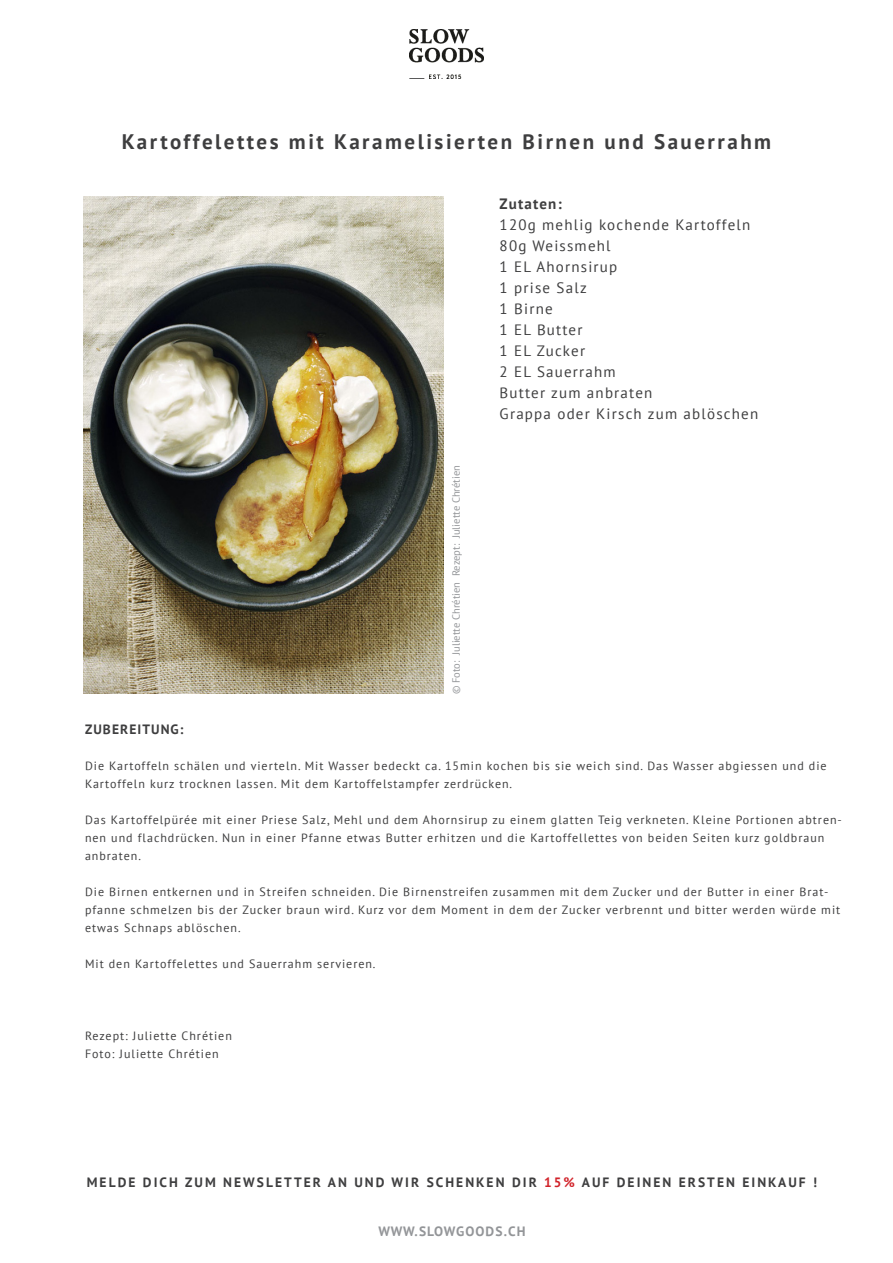
<style>
.page{position:relative;width:893px;height:1263px;background:#fff}
.page>*{position:absolute;margin:0;border:0;box-sizing:border-box;transform-origin:0 0}
.t1{font:700 21px "PT Sans";letter-spacing:.12em;color:#3e3e3f}
.t2{font:15px "PT Sans";letter-spacing:.08em;color:#3e3e3f}
.t3{font:700 15px "PT Sans";letter-spacing:.08em;color:#3e3e3f}
.t4{font:700 13.5px "PT Sans";letter-spacing:.15em;color:#3e3e3f}
.t5{font:700 13.5px "PT Sans";letter-spacing:.08em;color:#939598}
.t6{font:700 13.5px "PT Sans";letter-spacing:.08em;color:#3e3e3f}
.t7{font:12px/18px "PT Sans";letter-spacing:.08em;color:#3e3e3f}
.t8{font:10.5px "PT Sans";color:#939598}
.s1{color:#d1232a}
</style>
<div class="page">
<img style="left:410px;top:30px;width:73px;height:48px">
<img style="left:84px;top:197px;width:360px;height:496px">
<p class="t1" style="left:122px;top:127px;width:651px">Kartoffelettes mit Karamelisierten Birnen und Sauerrahm</p>
<p class="t8" style="left:449px;top:694px;width:231px;rotate:-90deg">© Foto: Juliette Chrétien Rezept: Juliette Chrétien</p>
<p class="t3" style="left:500px;top:194px;width:64px">Zutaten:</p>
<p class="t2" style="left:500px;top:215px;width:252px">120g mehlig kochende Kartoffeln</p>
<p class="t2" style="left:500px;top:236px;width:112px">80g Weissmehl</p>
<p class="t2" style="left:500px;top:257px;width:119px">1 EL Ahornsirup</p>
<p class="t2" style="left:500px;top:278px;width:89px">1 prise Salz</p>
<p class="t2" style="left:500px;top:299px;width:55px">1 Birne</p>
<p class="t2" style="left:500px;top:320px;width:84px">1 EL Butter</p>
<p class="t2" style="left:500px;top:341px;width:87px">1 EL Zucker</p>
<p class="t2" style="left:500px;top:362px;width:118px">2 EL Sauerrahm</p>
<p class="t2" style="left:500px;top:383px;width:154px">Butter zum anbraten</p>
<p class="t2" style="left:500px;top:404px;width:260px">Grappa oder Kirsch zum ablöschen</p>
<p class="t6" style="left:85px;top:720px;width:100px">ZUBEREITUNG:</p>
<p class="t7" style="left:85px;top:756px;width:743px">Die Kartoffeln schälen und vierteln. Mit Wasser bedeckt ca. 15min kochen bis sie weich sind. Das Wasser abgiessen und die<br>Kartoffeln kurz trocknen lassen. Mit dem Kartoffelstampfer zerdrücken.</p>
<p class="t7" style="left:85px;top:810px;width:758px">Das Kartoffelpürée mit einer Priese Salz, Mehl und dem Ahornsirup zu einem glatten Teig verkneten. Kleine Portionen abtren&shy;nen und flachdrücken. Nun in einer Pfanne etwas Butter erhitzen und die Kartoffellettes von beiden Seiten kurz goldbraun anbraten.</p>
<p class="t7" style="left:85px;top:882px;width:757px">Die Birnen entkernen und in Streifen schneiden. Die Birnenstreifen zusammen mit dem Zucker und der Butter in einer Brat&shy;pfanne schmelzen bis der Zucker braun wird. Kurz vor dem Moment in dem der Zucker verbrennt und bitter werden würde mit etwas Schnaps ablöschen.</p>
<p class="t7" style="left:85px;top:954px;width:292px">Mit den Kartoffelettes und Sauerrahm servieren.</p>
<p class="t7" style="left:85px;top:1026px;width:148px">Rezept: Juliette Chrétien</p>
<p class="t7" style="left:85px;top:1044px;width:135px">Foto: Juliette Chrétien</p>
<p class="t4" style="left:87px;top:1173px;width:732px">MELDE DICH ZUM NEWSLETTER AN UND WIR SCHENKEN DIR <span class="s1">15%</span> AUF DEINEN ERSTEN EINKAUF !</p>
<p class="t5" style="left:378px;top:1222px;width:149px">WWW.SLOWGOODS.CH</p>
</div>
